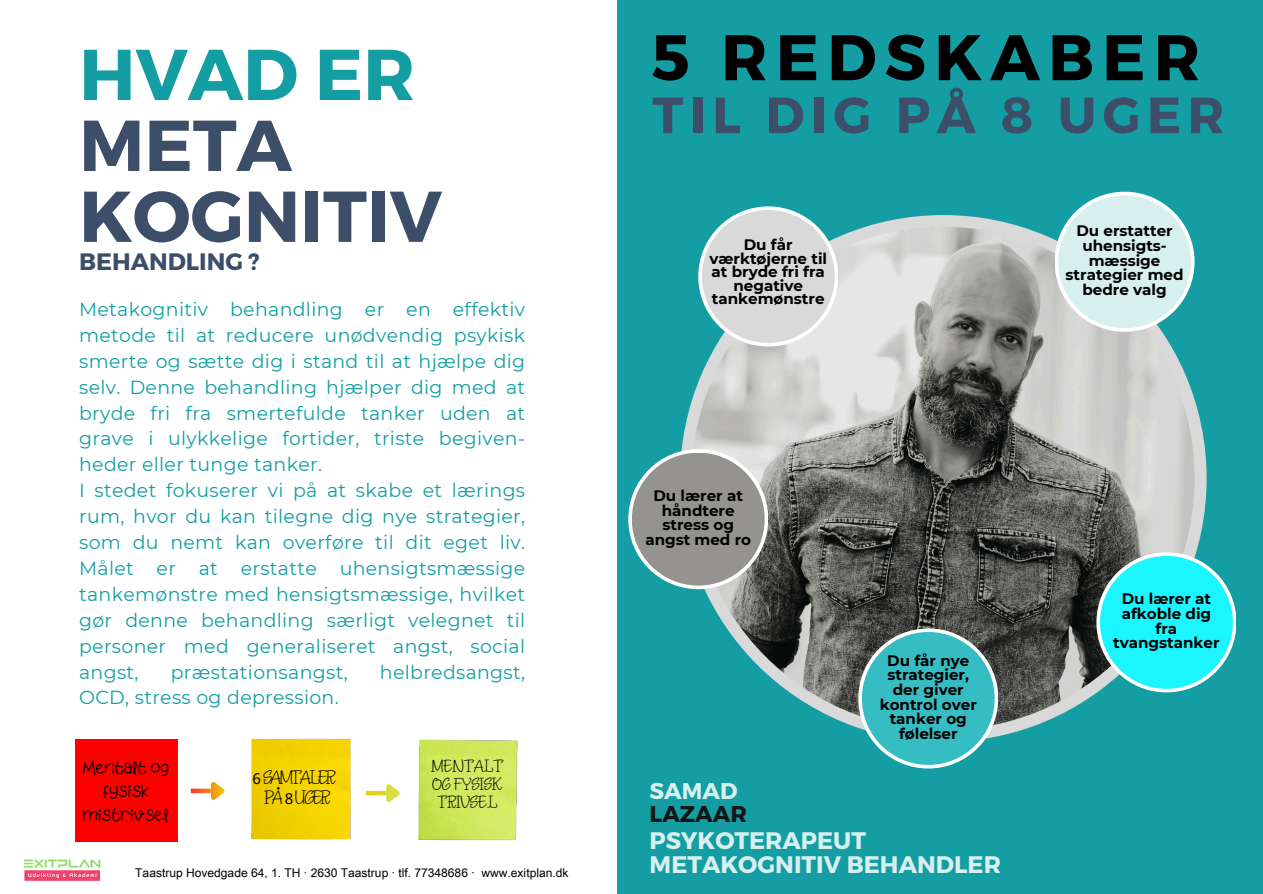
<style>
.page{position:relative;width:1263px;height:894px;background:#fff}
.page>*{position:absolute;margin:0;border:0;box-sizing:border-box;transform-origin:0 0}
.t1{font:700 71.7px/70.8px "Montserrat";color:#3d4e69}
.t2{font:700 64.2px "Montserrat";letter-spacing:.125em;color:#000}
.t3{font:700 50.7px "Montserrat";letter-spacing:.125em;color:#3d4e69}
.t4{font:700 23.85px/23.7px "Montserrat";color:#d8f0ed}
.t5{font:700 23.7px "Montserrat";color:#3d4e69}
.t6{font:700 22.8px/22.6px "Montserrat";color:#131514}
.t7{font:18.9px/25.8px "Montserrat";letter-spacing:.015em;color:#149ea4}
.t8{font:16.8px/23.2px "Apple Juice";color:#000;text-align:center}
.t9{font:700 15.15px/14.7px "Montserrat";color:#000;text-align:center}
.t10{font:15px/20.2px "Ghisellatwo";letter-spacing:-.125em;color:#000;text-align:center}
.t11{font:13.5px/18px "Ghisellatwo";color:#000;text-align:center}
.t12{font:12px "Arial Unicode MS";color:#000}
.s1{color:#149ea4}
.s2{font-family:"Noto Sans"}
.s3{color:#d8f0ed}
</style>
<div class="page">
<div style="left:617px;top:0;width:646px;height:893px;background:#149ea4"></div>
<div style="left:680px;top:215px;width:527px;height:526px;background:#d9d9d9;border-radius:50%"></div>
<img style="left:692px;top:227px;width:502px;height:502px;border-radius:50%">
<svg style="left:628px;top:449px;width:140px;height:140px"></svg>
<div style="left:632px;top:452px;width:133px;height:133px;background:#949390;border-radius:50%"></div>
<svg style="left:858px;top:628px;width:140px;height:140px;background:#e7f1f1"></svg>
<div style="left:862px;top:632px;width:133px;height:132px;background:#36bdc3;border-radius:50%"></div>
<svg style="left:1096px;top:552px;width:140px;height:140px"></svg>
<div style="left:698px;top:206px;width:140px;height:140px;background:#fff;border-radius:50%"></div>
<div style="left:702px;top:210px;width:133px;height:133px;background:#d9d9d9;border-radius:50%"></div>
<div style="left:1054px;top:192px;width:140px;height:140px;background:#fff;border-radius:50%"></div>
<div style="left:1058px;top:195px;width:133px;height:133px;background:#d8f0ed;border-radius:50%"></div>
<img style="left:75px;top:738px;width:443px;height:104px">
<svg style="left:366px;top:790px;width:16px;height:5px"></svg>
<svg style="left:382px;top:779px;width:23px;height:29px"></svg>
<div style="left:75px;top:739px;width:102px;height:102px;background:#f00"></div>
<img style="left:24px;top:859px;width:77px;height:22px">
<svg style="left:191px;top:788px;width:16px;height:4px"></svg>
<svg style="left:207px;top:777px;width:23px;height:29px"></svg>
<div style="left:1100px;top:555px;width:133px;height:133px;background:#1bf5ff;border-radius:50%"></div>
<p class="t1" style="left:79px;top:35px;width:364px"><span class="s1">HVAD ER<br></span>META<br>KOGNITIV</p>
<p class="t5" style="left:79px;top:246px;width:182px">BEHANDLING ?</p>
<p class="t7" style="left:79px;top:296px;width:448px">Metakognitiv behandling er en effektiv metode til at reducere unødvendig psykisk smerte og sætte dig i stand til at hjælpe dig selv. Denne behandling hjælper dig med at bryde fri fra smertefulde tanker uden at grave i ulykkelige fortider, triste begiven&shy;heder eller tunge tanker.<br>I stedet fokuserer vi på at skabe et lærings rum, hvor du kan tilegne dig nye strategier, som du nemt kan overføre til dit eget liv.<br>Målet er at erstatte uhensigtsmæssige tankemønstre med hensigtsmæssige, hvilket gør denne behandling særligt velegnet til personer med generaliseret angst, social angst,</p>
<p class="t7" style="left:171px;top:658px;width:178px">præstationsangst,</p>
<p class="t7" style="left:380px;top:658px;width:147px">helbredsangst,</p>
<p class="t7" style="left:79px;top:684px;width:261px">OCD, stress og depression.</p>
<h5 class="t8" style="left:83px;top:756px;width:87px">Mentalt og fysisk mistrivsel</h5>
<p class="t10" style="left:253px;top:766px;width:85px"><span class="s2">6</span> SAMTALER<br>PÅ <span class="s2">8</span> UGER</p>
<h5 class="t11" style="left:431px;top:756px;width:74px">MENTALT<br>OG FYSISK<br>TRIVSEL</h5>
<h5 class="t12" style="left:135px;top:864px;width:435px">Taastrup Hovedgade 64, 1. TH · 2630 Taastrup · tlf. 77348686 · www.exitplan.dk</h5>
<h5 class="t2" style="left:652px;top:16px;width:550px">5 REDSKABER</h5>
<h5 class="t3" style="left:652px;top:82px;width:574px">TIL DIG PÅ 8 UGER</h5>
<h4 class="t9" style="left:709px;top:238px;width:119px;line-height:13.5px">Du får værktøjerne til at bryde fri fra negative tankemønstre</h4>
<p class="t9" style="left:1066px;top:223px;width:119px">Du erstatter uhensigts&shy;mæssige strategier med bedre valg</p>
<h6 class="t9" style="left:645px;top:488px;width:107px">Du lærer at håndtere stress og angst med ro</h6>
<p class="t9" style="left:880px;top:652px;width:99px">Du får nye strategier, der giver kontrol over tanker og følelser</p>
<p class="t6" style="left:650px;top:778px;width:99px"><span class="s3">SAMAD<br></span>LAZAAR</p>
<h1 class="t4" style="left:650px;top:827px;width:353px">PSYKOTERAPEUT<br>METAKOGNITIV BEHANDLER</h1>
<h2 class="t9" style="left:1113px;top:591px;width:108px">Du lærer at afkoble dig fra tvangstanker</h2>
</div>
